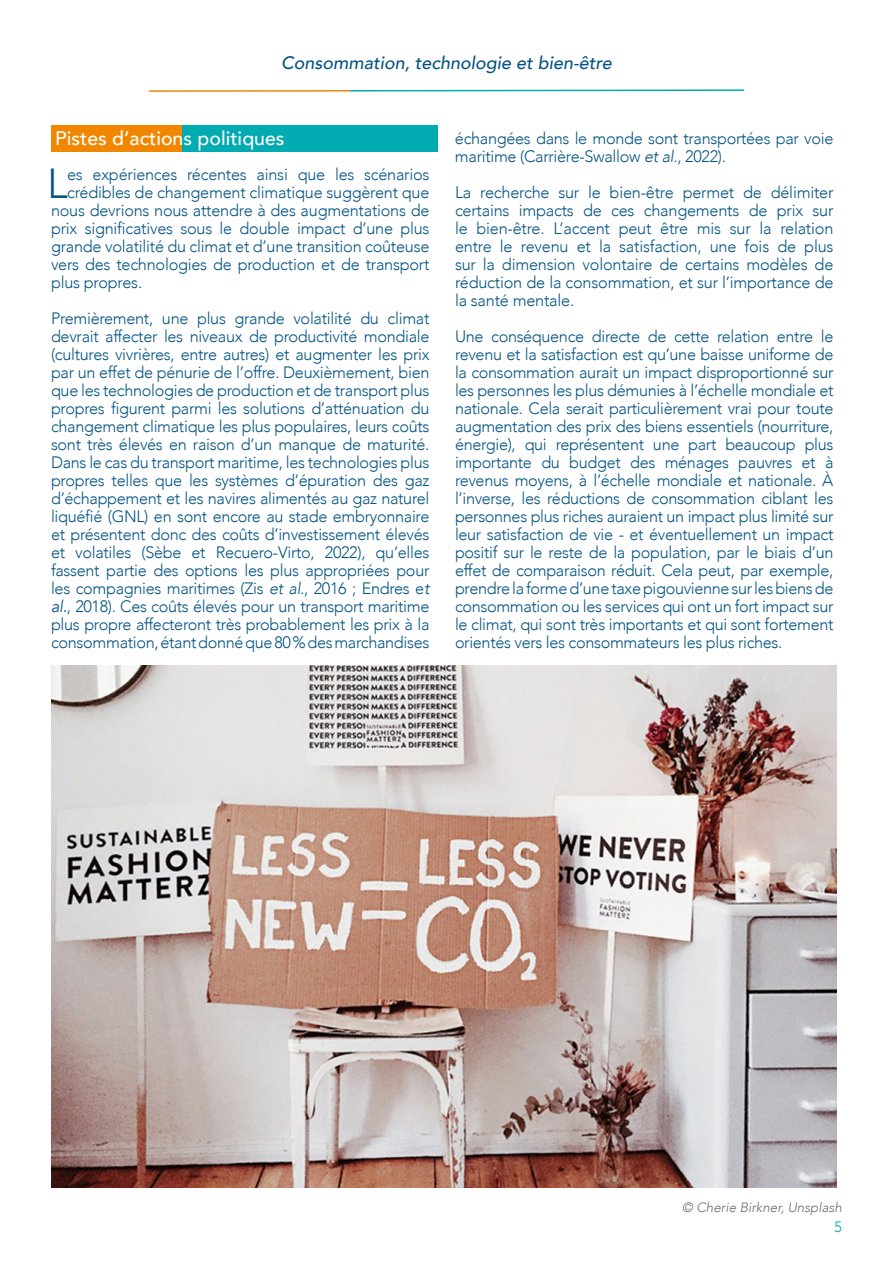
<style>
.page{position:relative;width:893px;height:1263px;background:#fff}
.page>*{position:absolute;margin:0;border:0;box-sizing:border-box;transform-origin:0 0}
.t1{font:300 41.85px "Avenir";color:#075585}
.t2{font:500 19.5px "Avenir";color:#fff}
.t3{font:italic 500 18px "Avenir";color:#075585}
.t4{font:300 16.5px/18px "Avenir";letter-spacing:-.015em;color:#075585;text-align:justify}
.t5{font:300 15px "Avenir";color:#00acb1}
.t6{font:italic 300 13.5px "Avenir";color:#716f6f}
.s1{font-style:italic}
.s2{font-weight:400;font-style:italic}
</style>
<div class="page">
<svg style="left:148px;top:89px;width:597px;height:3px"></svg>
<svg style="left:51px;top:125px;width:387px;height:26px;background:#519e75"></svg>
<img style="left:51px;top:665px;width:786px;height:522px">
<p class="t3" style="left:281px;top:55px;width:332px">Consommation, technologie et bien-être</p>
<p class="t2" style="left:55px;top:130px;width:231px">Pistes d’actions politiques</p>
<h1 class="t1" style="left:47px;top:161px;width:22px">L</h1>
<p class="t4" style="left:67px;top:166px;width:364px">es expériences récentes ainsi que les scénarios</p>
<p class="t4" style="left:67px;top:184px;width:364px">crédibles de changement climatique suggèrent que</p>
<p class="t4" style="left:51px;top:202px;width:380px">nous devrions nous attendre à des augmentations de</p>
<p class="t4" style="left:51px;top:219px;width:380px">prix significatives sous le double impact d’une plus</p>
<p class="t4" style="left:51px;top:238px;width:380px">grande volatilité du climat et d’une transition coûteuse</p>
<p class="t4" style="left:51px;top:256px;width:380px">vers des technologies de production et de transport</p>
<p class="t4" style="left:51px;top:274px;width:93px">plus propres.</p>
<p class="t4" style="left:51px;top:310px;width:380px">Premièrement, une plus grande volatilité du climat devrait affecter les niveaux de productivité mondiale (cultures vivrières, entre autres) et augmenter les prix par un effet de pénurie de l’offre. Deuxièmement, bien que les technologies de production et de transport plus propres figurent parmi les solutions d’atténuation du changement climatique les plus populaires, leurs coûts sont très élevés en raison d’un manque de maturité.<br>Dans le cas du transport maritime, les technologies plus propres telles que les systèmes d’épuration des gaz d’échappement et les navires alimentés au gaz naturel liquéfié (GNL) en sont encore au stade embryonnaire et présentent donc des coûts d’investissement élevés et volatiles (Sèbe et Recuero-Virto, 2022), qu’elles fassent partie des options les plus appropriées pour les compagnies maritimes (Zis <span class="s1">et al.</span>, 2016 ; Endres e<span class="s2">t al.</span>, 2018). Ces coûts élevés pour un transport maritime plus propre affecteront très probablement les prix à la consommation, étant donné que 80 % des marchandises</p>
<p class="t4" style="left:455px;top:130px;width:380px">échangées dans le monde sont transportées par voie maritime (Carrière-Swallow <span class="s1">et al.</span>, 2022).</p>
<p class="t4" style="left:455px;top:184px;width:380px">La recherche sur le bien-être permet de délimiter certains impacts de ces changements de prix sur le bien-être. L’accent peut être mis sur la relation entre le revenu et la satisfaction, une fois de plus sur la dimension volontaire de certains modèles de réduction de la consommation, et sur l’importance de la santé mentale.</p>
<p class="t4" style="left:455px;top:328px;width:380px">Une conséquence directe de cette relation entre le revenu et la satisfaction est qu’une baisse uniforme de la consommation aurait un impact disproportionné sur les personnes les plus démunies à l’échelle mondiale et nationale. Cela serait particulièrement vrai pour toute augmentation des prix des biens essentiels (nourriture, énergie), qui représentent une part beaucoup plus importante du budget des ménages pauvres et à revenus moyens, à l’échelle mondiale et nationale. À l’inverse, les réductions de consommation ciblant les personnes plus riches auraient un impact plus limité sur leur satisfaction de vie - et éventuellement un impact positif sur le reste de la population, par le biais d’un effet de comparaison réduit. Cela peut, par exemple, prendre la forme d’une taxe pigouvienne sur les biens de consommation ou les services qui ont un fort impact sur le climat, qui sont très importants et qui sont fortement orientés vers les consommateurs les plus riches.</p>
<p class="t6" style="left:682px;top:1199px;width:161px">© Cherie Birkner, Unsplash</p>
<p class="t5" style="left:834px;top:1219px;width:9px">5</p>
</div>
